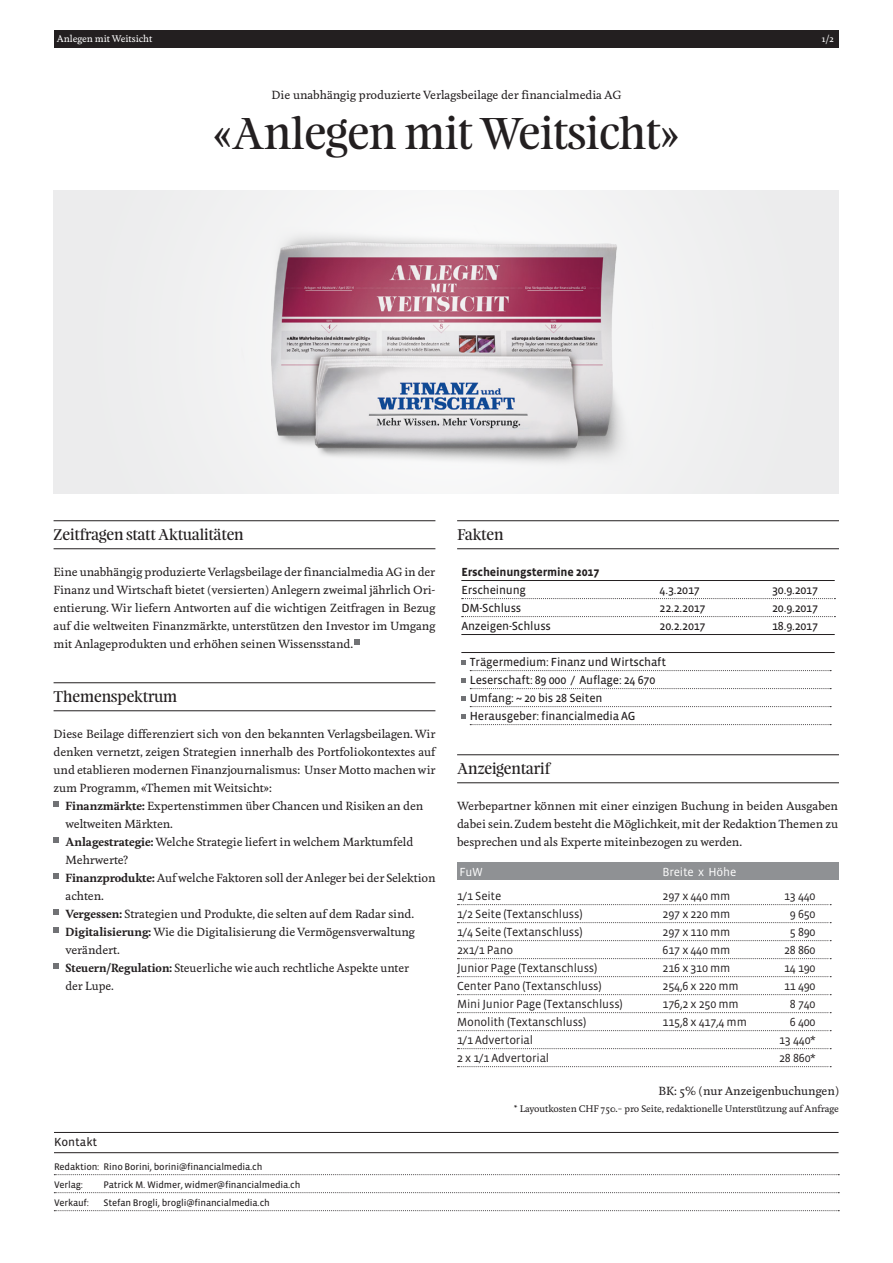
<style>
.page{position:relative;width:893px;height:1263px;background:#fff}
.page>*{position:absolute;margin:0;border:0;box-sizing:border-box;transform-origin:0 0}
.t1{font:40.5px "Feijoa Display";color:#231f20}
.Kurz_Lead{font:14.1px "Feijoa Display";color:#231f20}
.Lauftext_Normal{font:12px "Vista Sans";letter-spacing:-.015em;color:#231f20}
.Lauftext_Normal-2{font:12px "Vista Sans Reg";letter-spacing:-.015em;color:#231f20}
.Lauftext_Normal-3{font:700 12px "Vista Sans";letter-spacing:-.015em;color:#231f20}
.Lauftext_Normal-4{font:12px "Vista Sans";letter-spacing:-.015em;color:#fff}
.Mengensatz{font:500 11.1px/18px "Feijoa";letter-spacing:-.005em;color:#231f20;text-align:justify}
.Lauftext_Normal-5{font:9.75px "Vista Sans Reg";letter-spacing:-.015em;color:#231f20}
.t2{font:500 9px "Feijoa";letter-spacing:-.005em;color:#231f20}
.Mengensatz-2{font:500 9px "Feijoa";letter-spacing:-.005em;color:#fff}
.s1{font-weight:700}
</style>
<div class="page">
<div style="left:458px;top:862px;width:381px;height:18px;background:#8f9194"></div>
<hr style="left:54px;top:520px;width:381px;height:1px;background:#231f20">
<hr style="left:54px;top:548px;width:381px;height:1px;background:#231f20">
<hr style="left:54px;top:682px;width:381px;height:1px;background:#231f20">
<hr style="left:54px;top:710px;width:381px;height:1px;background:#231f20">
<svg style="left:355px;top:639px;width:5px;height:5px"></svg>
<svg style="left:54px;top:801px;width:5px;height:5px"></svg>
<svg style="left:54px;top:837px;width:5px;height:5px"></svg>
<svg style="left:54px;top:873px;width:5px;height:5px"></svg>
<svg style="left:54px;top:909px;width:5px;height:5px"></svg>
<svg style="left:54px;top:927px;width:5px;height:5px"></svg>
<svg style="left:54px;top:963px;width:5px;height:5px"></svg>
<div style="left:54px;top:30px;width:785px;height:18px;background:#231f20"></div>
<hr style="left:457px;top:520px;width:382px;height:1px;background:#231f20">
<hr style="left:457px;top:548px;width:382px;height:1px;background:#231f20">
<hr style="left:461px;top:580px;width:374px;height:1px;background:#231f20">
<svg style="left:462px;top:598px;width:373px;height:1px"></svg>
<svg style="left:462px;top:616px;width:373px;height:1px"></svg>
<hr style="left:461px;top:634px;width:374px;height:1px;background:#231f20">
<hr style="left:461px;top:652px;width:374px;height:1px;background:#231f20">
<svg style="left:470px;top:670px;width:361px;height:1px"></svg>
<svg style="left:470px;top:688px;width:361px;height:1px"></svg>
<svg style="left:470px;top:706px;width:361px;height:1px"></svg>
<svg style="left:470px;top:724px;width:361px;height:1px"></svg>
<hr style="left:457px;top:754px;width:382px;height:1px;background:#231f20">
<hr style="left:457px;top:782px;width:382px;height:1px;background:#231f20">
<svg style="left:457px;top:904px;width:374px;height:1px"></svg>
<svg style="left:457px;top:922px;width:374px;height:1px"></svg>
<svg style="left:457px;top:940px;width:374px;height:1px"></svg>
<svg style="left:457px;top:958px;width:374px;height:1px"></svg>
<svg style="left:457px;top:976px;width:374px;height:1px"></svg>
<svg style="left:457px;top:994px;width:374px;height:1px"></svg>
<svg style="left:457px;top:1012px;width:374px;height:1px"></svg>
<svg style="left:457px;top:1030px;width:374px;height:1px"></svg>
<svg style="left:457px;top:1048px;width:374px;height:1px"></svg>
<svg style="left:457px;top:1066px;width:374px;height:1px"></svg>
<svg style="left:461px;top:660px;width:5px;height:4px"></svg>
<svg style="left:461px;top:678px;width:5px;height:4px"></svg>
<svg style="left:461px;top:696px;width:5px;height:4px"></svg>
<svg style="left:461px;top:714px;width:5px;height:4px"></svg>
<div style="left:53px;top:190px;width:786px;height:303px;background:#efeff0"></div>
<img style="left:271px;top:225px;width:349px;height:244px">
<svg style="left:54px;top:1174px;width:785px;height:1px"></svg>
<svg style="left:54px;top:1192px;width:785px;height:1px"></svg>
<svg style="left:54px;top:1210px;width:785px;height:1px"></svg>
<hr style="left:54px;top:1152px;width:784px;height:1px;background:#231f20">
<hr style="left:54px;top:1132px;width:784px;height:1px;background:#231f20">
<p class="Mengensatz-2" style="left:57px;top:33px;width:97px">Anlegen mit Weitsicht</p>
<p class="Mengensatz-2" style="left:821px;top:33px;width:14px">1/2</p>
<p class="Mengensatz" style="left:272px;top:87px;width:351px">Die unabhängig produzierte Verlagsbeilage der financialmedia AG</p>
<p class="t1" style="left:213px;top:107px;width:469px">«Anlegen mit Weitsicht»</p>
<p class="Kurz_Lead" style="left:54px;top:525px;width:192px">Zeitfragen statt Aktualitäten</p>
<p class="Mengensatz" style="left:54px;top:563px;width:383px">Eine unabhängig produzierte Verlagsbeilage der financialmedia AG in der Finanz und Wirtschaft bietet (versierten) Anlegern zweimal jährlich Ori&shy;entierung. Wir liefern Antworten auf die wichtigen Zeitfragen in Bezug auf die weltweiten Finanzmärkte, unterstützen den Investor im Umgang mit Anlageprodukten und erhöhen seinen Wissensstand.</p>
<p class="Kurz_Lead" style="left:54px;top:687px;width:125px">Themenspektrum</p>
<p class="Mengensatz" style="left:54px;top:725px;width:383px">Diese Beilage differenziert sich von den bekannten Verlagsbeilagen. Wir denken vernetzt, zeigen Strategien innerhalb des Portfoliokontextes auf und etablieren modernen Finanzjournalismus: Unser Motto machen wir zum Programm, «Themen mit Weitsicht»:</p>
<p class="Mengensatz" style="left:66px;top:797px;width:359px"><span class="s1">Finanzmärkte:</span> Expertenstimmen über Chancen und Risiken an den weltweiten Märkten.</p>
<p class="Mengensatz" style="left:66px;top:833px;width:349px"><span class="s1">Anlagestrategie:</span> Welche Strategie liefert in welchem Marktumfeld<br>Mehrwerte?</p>
<p class="Mengensatz" style="left:66px;top:869px;width:372px"><span class="s1">Finanzprodukte:</span> Auf welche Faktoren soll der Anleger bei der Selektion</p>
<p class="Mengensatz" style="left:66px;top:887px;width:40px">achten.</p>
<p class="Mengensatz" style="left:66px;top:905px;width:350px"><span class="s1">Vergessen:</span> Strategien und Produkte, die selten auf dem Radar sind.</p>
<p class="Mengensatz" style="left:66px;top:923px;width:351px"><span class="s1">Digitalisierung:</span> Wie die Digitalisierung die Vermögensverwaltung</p>
<p class="Mengensatz" style="left:66px;top:941px;width:56px">verändert.</p>
<p class="Mengensatz" style="left:66px;top:959px;width:345px"><span class="s1">Steuern/Regulation:</span> Steuerliche wie auch rechtliche Aspekte unter</p>
<p class="Mengensatz" style="left:66px;top:977px;width:50px">der Lupe.</p>
<p class="Lauftext_Normal-2" style="left:54px;top:1136px;width:45px">Kontakt</p>
<p class="Lauftext_Normal-5" style="left:54px;top:1162px;width:210px">Redaktion: Rino Borini, borini@financialmedia.ch</p>
<p class="Lauftext_Normal-5" style="left:54px;top:1180px;width:31px">Verlag:</p>
<p class="Lauftext_Normal-5" style="left:104px;top:1180px;width:198px">Patrick M. Widmer, widmer@financialmedia.ch</p>
<p class="Lauftext_Normal-5" style="left:54px;top:1198px;width:37px">Verkauf:</p>
<p class="Lauftext_Normal-5" style="left:104px;top:1198px;width:168px">Stefan Brogli, brogli@financialmedia.ch</p>
<p class="Kurz_Lead" style="left:457px;top:525px;width:48px">Fakten</p>
<p class="Lauftext_Normal-3" style="left:461px;top:566px;width:140px">Erscheinungstermine 2017</p>
<p class="Lauftext_Normal-2" style="left:461px;top:584px;width:66px">Erscheinung</p>
<p class="Lauftext_Normal-2" style="left:660px;top:584px;width:42px">4.3.2017</p>
<p class="Lauftext_Normal-2" style="left:772px;top:584px;width:47px">30.9.2017</p>
<p class="Lauftext_Normal-2" style="left:461px;top:602px;width:62px">DM-Schluss</p>
<p class="Lauftext_Normal-2" style="left:660px;top:602px;width:47px">22.2.2017</p>
<p class="Lauftext_Normal-2" style="left:772px;top:602px;width:47px">20.9.2017</p>
<p class="Lauftext_Normal-2" style="left:461px;top:620px;width:91px">Anzeigen-Schluss</p>
<p class="Lauftext_Normal-2" style="left:660px;top:620px;width:47px">20.2.2017</p>
<p class="Lauftext_Normal-2" style="left:772px;top:620px;width:47px">18.9.2017</p>
<p class="Lauftext_Normal-2" style="left:470px;top:656px;width:198px">Trägermedium: Finanz und Wirtschaft</p>
<p class="Lauftext_Normal-2" style="left:470px;top:674px;width:187px">Leserschaft: 89 000 / Auflage: 24 670</p>
<p class="Lauftext_Normal-2" style="left:470px;top:692px;width:134px">Umfang: ~ 20 bis 28 Seiten</p>
<p class="Lauftext_Normal-2" style="left:470px;top:710px;width:167px">Herausgeber: financialmedia AG</p>
<p class="Kurz_Lead" style="left:457px;top:759px;width:94px">Anzeigentarif</p>
<p class="Mengensatz" style="left:457px;top:797px;width:383px">Werbepartner können mit einer einzigen Buchung in beiden Ausgaben dabei sein. Zudem besteht die Möglichkeit, mit der Redaktion Themen zu besprechen und als Experte miteinbezogen zu werden.</p>
<p class="Lauftext_Normal-4" style="left:459px;top:866px;width:25px">FuW</p>
<p class="Lauftext_Normal-4" style="left:663px;top:866px;width:75px">Breite x Höhe</p>
<p class="Lauftext_Normal" style="left:457px;top:890px;width:46px">1/1 Seite</p>
<p class="Lauftext_Normal" style="left:663px;top:890px;width:69px">297 x 440 mm</p>
<p class="Lauftext_Normal" style="left:784px;top:890px;width:33px">13 440</p>
<p class="Lauftext_Normal" style="left:457px;top:908px;width:127px">1/2 Seite (Textanschluss)</p>
<p class="Lauftext_Normal" style="left:663px;top:908px;width:69px">297 x 220 mm</p>
<p class="Lauftext_Normal" style="left:790px;top:908px;width:27px">9 650</p>
<p class="Lauftext_Normal" style="left:457px;top:926px;width:127px">1/4 Seite (Textanschluss)</p>
<p class="Lauftext_Normal" style="left:663px;top:926px;width:69px">297 x 110 mm</p>
<p class="Lauftext_Normal" style="left:790px;top:926px;width:27px">5 890</p>
<p class="Lauftext_Normal" style="left:457px;top:944px;width:58px">2x1/1 Pano</p>
<p class="Lauftext_Normal" style="left:663px;top:944px;width:69px">617 x 440 mm</p>
<p class="Lauftext_Normal" style="left:784px;top:944px;width:33px">28 860</p>
<p class="Lauftext_Normal" style="left:457px;top:962px;width:142px">Junior Page (Textanschluss)</p>
<p class="Lauftext_Normal" style="left:663px;top:962px;width:69px">216 x 310 mm</p>
<p class="Lauftext_Normal" style="left:784px;top:962px;width:33px">14 190</p>
<p class="Lauftext_Normal" style="left:457px;top:980px;width:146px">Center Pano (Textanschluss)</p>
<p class="Lauftext_Normal" style="left:663px;top:980px;width:78px">254,6 x 220 mm</p>
<p class="Lauftext_Normal" style="left:784px;top:980px;width:33px">11 490</p>
<p class="Lauftext_Normal" style="left:457px;top:998px;width:167px">Mini Junior Page (Textanschluss)</p>
<p class="Lauftext_Normal" style="left:663px;top:998px;width:78px">176,2 x 250 mm</p>
<p class="Lauftext_Normal" style="left:790px;top:998px;width:27px">8 740</p>
<p class="Lauftext_Normal" style="left:457px;top:1016px;width:131px">Monolith (Textanschluss)</p>
<p class="Lauftext_Normal" style="left:663px;top:1016px;width:86px">115,8 x 417,4 mm</p>
<p class="Lauftext_Normal" style="left:790px;top:1016px;width:27px">6 400</p>
<p class="Lauftext_Normal" style="left:457px;top:1034px;width:77px">1/1 Advertorial</p>
<p class="Lauftext_Normal" style="left:779px;top:1034px;width:38px">13 440*</p>
<p class="Lauftext_Normal" style="left:457px;top:1052px;width:94px">2 x 1/1 Advertorial</p>
<p class="Lauftext_Normal" style="left:779px;top:1052px;width:38px">28 860*</p>
<p class="Mengensatz" style="left:658px;top:1082px;width:182px">BK: 5% (nur Anzeigenbuchungen)</p>
<p class="t2" style="left:514px;top:1102px;width:327px">* Layoutkosten CHF 750.– pro Seite, redaktionelle Unterstützung auf Anfrage</p>
</div>
